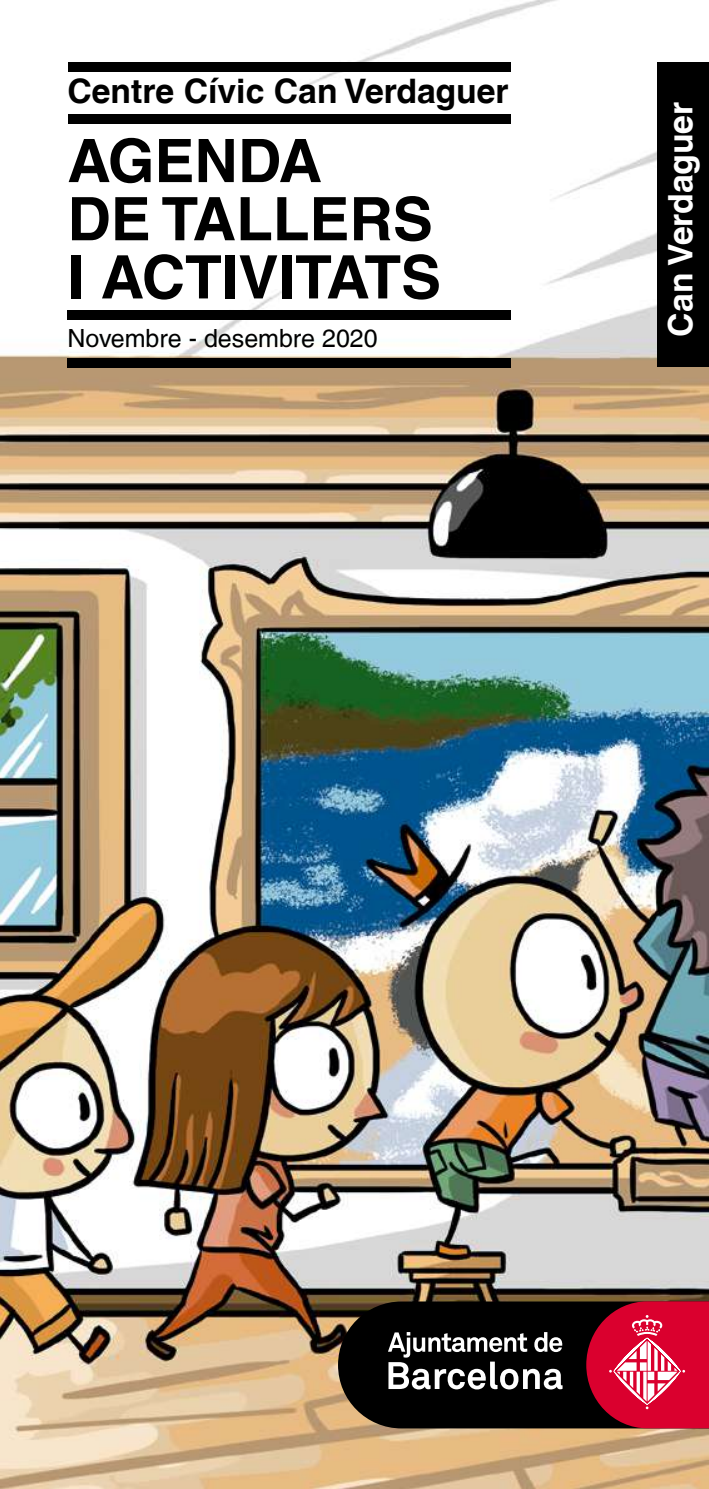
<style>
.page{position:relative;width:709px;height:1489px;background:#fff}
.page>*{position:absolute;margin:0;border:0;box-sizing:border-box;transform-origin:0 0}
.t1{font:700 60px/58.2px "Helvetica LT";color:#000}
.t2{font:700 33.75px "Helvetica LT";color:#000}
.t3{font:700 33.75px "Helvetica LT";color:#fff}
.t4{font:25px "Helvetica LT";color:#000}
</style>
<div class="page">
<img style="left:0;top:0;width:709px;height:1488px">
<svg style="left:338px;top:1301px;width:248px;height:127px;background:#0d0a07"></svg>
<svg style="left:586px;top:1301px;width:123px;height:127px;background:#c41d40"></svg>
<svg style="left:388px;top:1331px;width:174px;height:58px"></svg>
<div style="left:68px;top:114px;width:442px;height:10px;background:#000"></div>
<div style="left:67px;top:357px;width:443px;height:10px;background:#000"></div>
<div style="left:67px;top:310px;width:443px;height:10px;background:#000"></div>
<div style="left:68px;top:62px;width:442px;height:10px;background:#000"></div>
<div style="left:657px;top:62px;width:52px;height:304px;background:#000"></div>
<p class="t2" style="left:67px;top:70px;width:442px">Centre Cívic Can Verdaguer</p>
<p class="t1" style="left:67px;top:131px;width:375px">AGENDA<br>DE TALLERS<br>I ACTIVITATS</p>
<p class="t4" style="left:67px;top:324px;width:312px">Novembre - desembre 2020</p>
<p class="t3" style="left:660px;top:336px;width:236px;rotate:-90deg">Can Verdaguer</p>
</div>
